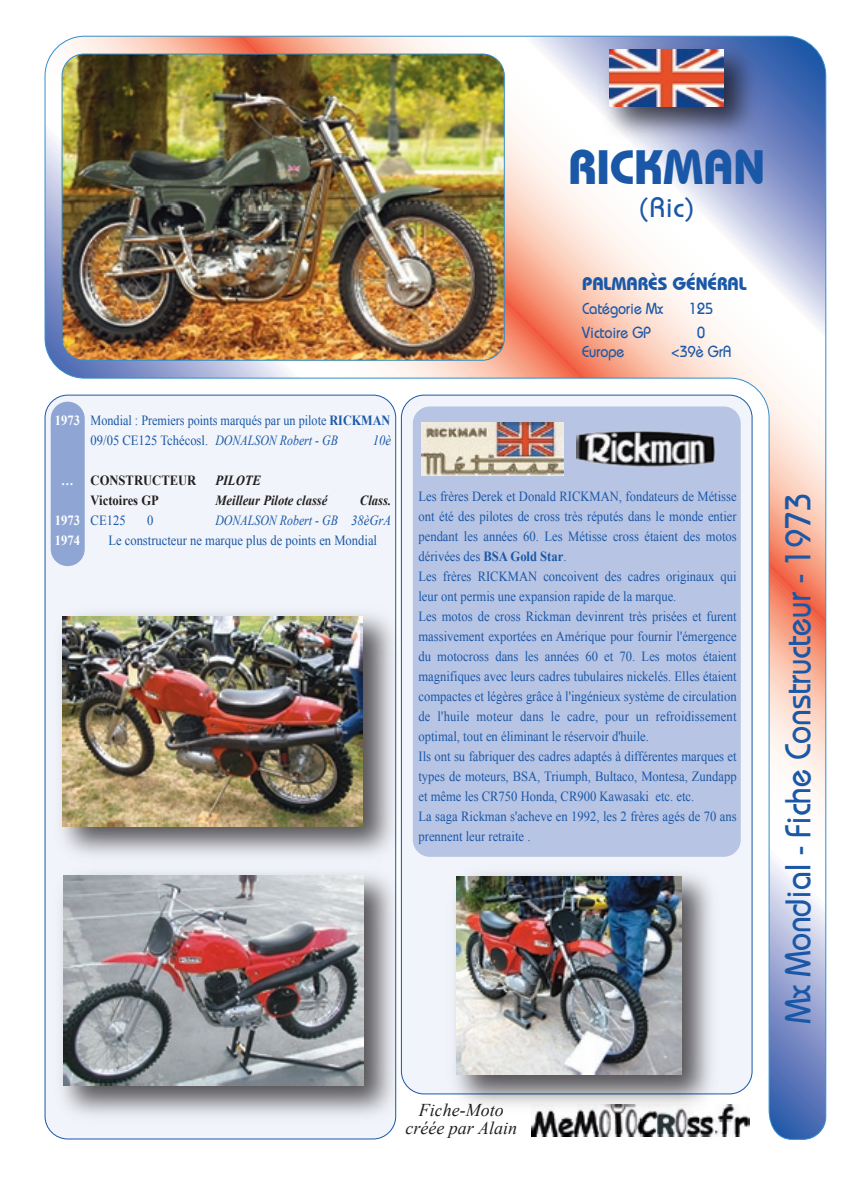
<style>
.page{position:relative;width:842px;height:1191px;background:#fff}
.page>*{position:absolute;margin:0;border:0;box-sizing:border-box;transform-origin:0 0}
.t1{font:700 48px "Bauhaus IT Cby BT";color:#1a58a7}
.t2{font:36px "Bauhaus";color:#1a58a7;scale:.9 1}
.t3{font:28px "Bauhaus";color:#1a58a7}
.t4{font:italic 18px/18px "Times New Roman";color:#231f20;text-align:center}
.t5{font:700 18px "Bauhaus IT Cby BT";color:#1a58a7}
.t6{font:16px "Bauhaus";color:#1a58a7;scale:.9 1}
.t7{font:14px/20px "Times New Roman";color:#1a58a7;scale:.9 1}
.t8{font:14px/20px "Times New Roman";color:#1a58a7;scale:.87 1}
.t9{font:italic 700 14px "Times New Roman";color:#231f20;scale:.9 1}
.t10{font:700 14px "Times New Roman";color:#231f20;scale:.9 1}
.t11{font:italic 14px "Times New Roman";color:#1a58a7;scale:.85 1}
.t12{font:700 14px/20px "Times New Roman";color:#fff;scale:.9 1}
.t13{font:italic 14px "Times New Roman";color:#1a58a7;scale:.9 1}
.s1{font-weight:700}
.s2{font-style:italic}
</style>
<div class="page">
<img style="left:45px;top:36px;width:781px;height:1103px">
<img style="left:592px;top:35px;width:176px;height:116px">
<img style="left:610px;top:50px;width:113px;height:56px">
<div style="left:413px;top:406px;width:328px;height:451px;background:#b8c4e3"></div>
<img style="left:421px;top:423px;width:142px;height:52px">
<img style="left:577px;top:427px;width:141px;height:45px">
<p class="t12" style="left:55px;top:409px;width:29px">1973</p>
<p class="t8" style="left:91px;top:410px;width:346px">Mondial : Premiers points marqués par un pilote <span class="s1">RICKMAN<br></span>09/05 CE125 Tchécosl. <span class="s2">DONALSON Robert - GB</span></p>
<p class="t13" style="left:373px;top:430px;width:22px">10è</p>
<p class="t12" style="left:61px;top:469px;width:15px">…</p>
<p class="t12" style="left:55px;top:509px;width:29px">1973<br>1974</p>
<p class="t10" style="left:91px;top:470px;width:119px">CONSTRUCTEUR</p>
<p class="t9" style="left:215px;top:470px;width:52px">PILOTE</p>
<p class="t10" style="left:91px;top:490px;width:77px">Victoires GP</p>
<p class="t9" style="left:215px;top:490px;width:126px">Meilleur Pilote classé</p>
<p class="t9" style="left:360px;top:490px;width:36px">Class.</p>
<p class="t7" style="left:91px;top:510px;width:40px">CE125</p>
<p class="t7" style="left:147px;top:510px;width:9px">0</p>
<p class="t11" style="left:215px;top:510px;width:208px">DONALSON Robert - GB 38èGrA</p>
<p class="t7" style="left:108px;top:530px;width:300px">Le constructeur ne marque plus de points en Mondial</p>
<h1 class="t1" style="left:568px;top:138px;width:198px">RICKMAN</h1>
<h3 class="t3" style="left:639px;top:190px;width:57px">(Ric)</h3>
<p class="t5" style="left:582px;top:272px;width:166px">PALMARÈS GÉNÉRAL</p>
<p class="t6" style="left:582px;top:298px;width:91px">Catégorie Mx</p>
<p class="t6" style="left:689px;top:298px;width:28px">125</p>
<p class="t6" style="left:582px;top:322px;width:78px">Victoire GP</p>
<p class="t6" style="left:697px;top:322px;width:10px">0</p>
<p class="t6" style="left:582px;top:341px;width:49px">Europe</p>
<p class="t6" style="left:671px;top:341px;width:68px">&lt;39è GrA</p>
<p class="t7" style="left:418px;top:486px;width:355px">Les frères Derek et Donald RICKMAN, fondateurs de Métisse ont été des pilotes de cross très réputés dans le monde entier pendant les années 60. Les Métisse cross étaient des motos dérivées des <span class="s1">BSA Gold Star</span>.<br>Les frères RICKMAN concoivent des cadres originaux qui leur ont permis une expansion rapide de la marque.<br>Les motos de cross Rickman devinrent très prisées et furent massivement exportées en Amérique pour fournir l'émergence du motocross dans les années 60 et 70. Les motos étaient magnifiques avec leurs cadres tubulaires nickelés. Elles étaient compactes et légères grâce à l'ingénieux système de circulation de l'huile moteur dans le cadre, pour un refroidissement optimal, tout en éliminant le réservoir d'huile.<br>Ils ont su fabriquer des cadres adaptés à différentes marques et types de moteurs, BSA, Triumph, Bultaco, Montesa, Zundapp et même les CR750 Honda, CR900 Kawasaki etc. etc.<br>La saga Rickman s'acheve en 1992, les 2 frères agés de 70 ans prennent leur retraite .</p>
<h2 class="t2" style="left:775px;top:1023px;width:590px;rotate:-90deg">Mx Mondial - Fiche Constructeur - 1973</h2>
<p class="t4" style="left:405px;top:1100px;width:113px">Fiche-Moto créée par Alain</p>
</div>
